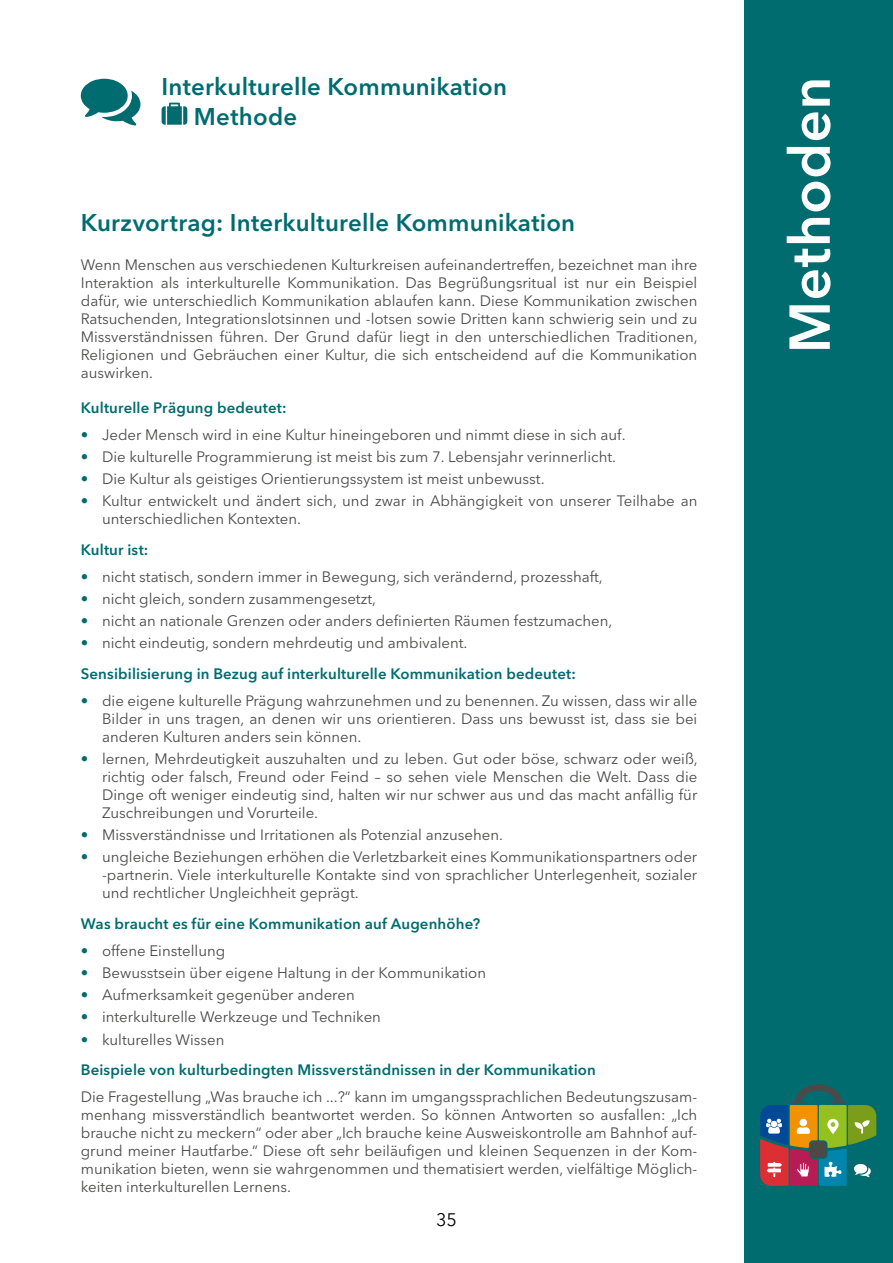
<style>
.page{position:relative;width:893px;height:1263px;background:#fff}
.page>*{position:absolute;margin:0;border:0;box-sizing:border-box;transform-origin:0 0}
.t1{font:600 57px "Avenir Next LT Pro";letter-spacing:.005em;color:#fff}
.ZH_1_Petrol_H4__Meth{font:600 24px/30px "Avenir Next LT Pro";letter-spacing:.01em;color:#006c6f}
.t2{font:18px "Avenir Next LT Pro";color:#000}
.Fliesstext{font:15px/18px "Avenir Next LT Pro";color:#4a4a49;text-align:justify}
.t3{font:600 15px "Avenir Next LT Pro";letter-spacing:.01em;color:#006c6f}
.s1{font-weight:600;color:#006c6f}
</style>
<div class="page">
<div style="left:744px;top:0;width:149px;height:1263px;background:#006c6f"></div>
<svg style="left:760px;top:1084px;width:116px;height:102px"></svg>
<svg style="left:81px;top:79px;width:59px;height:47px"></svg>
<svg style="left:162px;top:103px;width:25px;height:22px"></svg>
<h2 class="ZH_1_Petrol_H4__Meth" style="left:194px;top:71px;width:315px;text-indent:-32px">Interkulturelle Kommunikation<br>Methode</h2>
<h4 class="ZH_1_Petrol_H4__Meth" style="left:81px;top:207px;width:496px">Kurzvortrag: Interkulturelle Kommunikation</h4>
<p class="Fliesstext" style="left:81px;top:256px;width:618px">Wenn Menschen aus verschiedenen Kulturkreisen aufeinandertreffen, bezeichnet man ihre Interaktion als interkulturelle Kommunikation. Das Begrüßungsritual ist nur ein Beispiel dafür, wie unterschiedlich Kommunikation ablaufen kann. Diese Kommunikation zwischen Ratsuchenden, Integrationslotsinnen und -lotsen sowie Dritten kann schwierig sein und zu Missverständnissen führen. Der Grund dafür liegt in den unterschiedlichen Traditionen, Religionen und Gebräuchen einer Kultur, die sich entscheidend auf die Kommunikation auswirken.</p>
<h5 class="t3" style="left:81px;top:399px;width:207px">Kulturelle Prägung bedeutet:</h5>
<p class="Fliesstext" style="left:81px;top:425px;width:546px"><span class="s1">•</span> Jeder Mensch wird in eine Kultur hineingeboren und nimmt diese in sich auf.</p>
<p class="Fliesstext" style="left:81px;top:447px;width:537px"><span class="s1">•</span> Die kulturelle Programmierung ist meist bis zum 7. Lebensjahr verinnerlicht.</p>
<p class="Fliesstext" style="left:81px;top:470px;width:465px"><span class="s1">•</span> Die Kultur als geistiges Orientierungssystem ist meist unbewusst.</p>
<p class="Fliesstext" style="left:102px;top:492px;width:597px;text-indent:-21px"><span class="s1">•</span> Kultur entwickelt und ändert sich, und zwar in Abhängigkeit von unserer Teilhabe an unterschiedlichen Kontexten.</p>
<h5 class="t3" style="left:81px;top:541px;width:69px">Kultur ist:</h5>
<p class="Fliesstext" style="left:81px;top:567px;width:523px"><span class="s1">•</span> nicht statisch, sondern immer in Bewegung, sich verändernd, prozesshaft,</p>
<p class="Fliesstext" style="left:81px;top:589px;width:297px"><span class="s1">•</span> nicht gleich, sondern zusammengesetzt,</p>
<p class="Fliesstext" style="left:81px;top:612px;width:533px"><span class="s1">•</span> nicht an nationale Grenzen oder anders definierten Räumen festzumachen,</p>
<p class="Fliesstext" style="left:81px;top:634px;width:388px"><span class="s1">•</span> nicht eindeutig, sondern mehrdeutig und ambivalent.</p>
<h5 class="t3" style="left:81px;top:665px;width:497px">Sensibilisierung in Bezug auf interkulturelle Kommunikation bedeutet:</h5>
<p class="Fliesstext" style="left:102px;top:691px;width:597px;text-indent:-21px"><span class="s1">•</span> die eigene kulturelle Prägung wahrzunehmen und zu benennen. Zu wissen, dass wir alle Bilder in uns tragen, an denen wir uns orientieren. Dass uns bewusst ist, dass sie bei anderen Kulturen anders sein können.</p>
<p class="Fliesstext" style="left:102px;top:750px;width:597px;text-indent:-21px"><span class="s1">•</span> lernen, Mehrdeutigkeit auszuhalten und zu leben. Gut oder böse, schwarz oder weiß, richtig oder falsch, Freund oder Feind – so sehen viele Menschen die Welt. Dass die Dinge oft weniger eindeutig sind, halten wir nur schwer aus und das macht anfällig für Zuschreibungen und Vorurteile.</p>
<p class="Fliesstext" style="left:81px;top:826px;width:424px"><span class="s1">•</span> Missverständnisse und Irritationen als Potenzial anzusehen.</p>
<p class="Fliesstext" style="left:102px;top:848px;width:597px;text-indent:-21px"><span class="s1">•</span> ungleiche Beziehungen erhöhen die Verletzbarkeit eines Kommunikationspartners oder -partnerin. Viele interkulturelle Kontakte sind von sprachlicher Unterlegenheit, sozialer und rechtlicher Ungleichheit geprägt.</p>
<h5 class="t3" style="left:81px;top:915px;width:401px">Was braucht es für eine Kommunikation auf Augenhöhe?</h5>
<p class="Fliesstext" style="left:81px;top:941px;width:146px"><span class="s1">•</span> offene Einstellung</p>
<p class="Fliesstext" style="left:81px;top:964px;width:407px"><span class="s1">•</span> Bewusstsein über eigene Haltung in der Kommunikation</p>
<p class="Fliesstext" style="left:81px;top:986px;width:275px"><span class="s1">•</span> Aufmerksamkeit gegenüber anderen</p>
<p class="Fliesstext" style="left:81px;top:1008px;width:302px"><span class="s1">•</span> interkulturelle Werkzeuge und Techniken</p>
<p class="Fliesstext" style="left:81px;top:1030px;width:145px"><span class="s1">•</span> kulturelles Wissen</p>
<h5 class="t3" style="left:81px;top:1061px;width:517px">Beispiele von kulturbedingten Missverständnissen in der Kommunikation</h5>
<p class="Fliesstext" style="left:81px;top:1088px;width:618px">Die Fragestellung „Was brauche ich ...?“ kann im umgangssprachlichen Bedeutungszusam&shy;menhang missverständlich beantwortet werden. So können Antworten so ausfallen: „Ich brauche nicht zu meckern“ oder aber „Ich brauche keine Ausweiskontrolle am Bahnhof auf&shy;grund meiner Hautfarbe.“ Diese oft sehr beiläufigen und kleinen Sequenzen in der Kom&shy;munikation bieten, wenn sie wahrgenommen und thematisiert werden, vielfältige Möglich&shy;keiten interkulturellen Lernens.</p>
<p class="t2" style="left:436px;top:1208px;width:22px">35</p>
<h1 class="t1" style="left:775px;top:353px;width:278px;rotate:-90deg">Methoden</h1>
</div>
